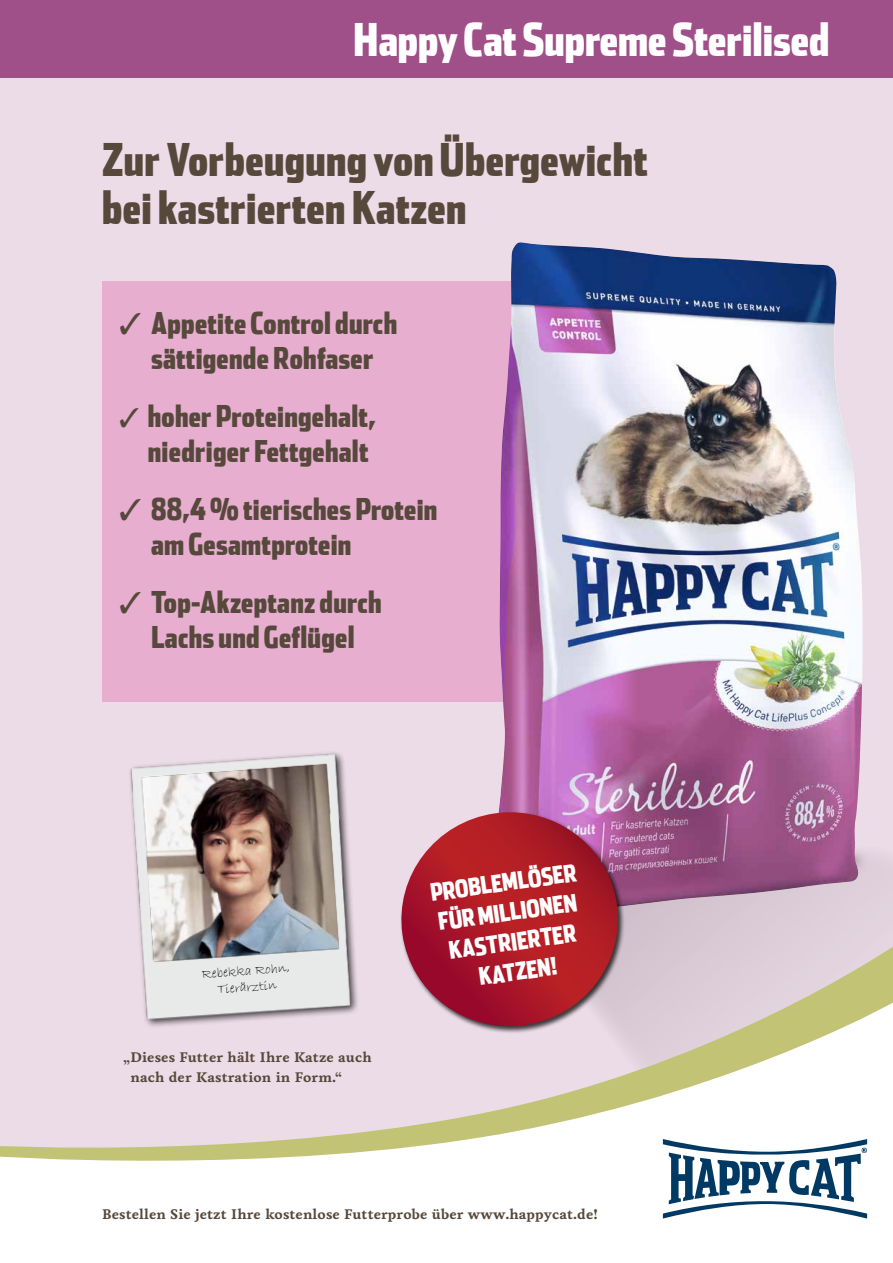
<style>
.page{position:relative;width:893px;height:1263px;background:#fff}
.page>*{position:absolute;margin:0;border:0;box-sizing:border-box;transform-origin:0 0}
.t1{font:900 45px/48px "Stainless Comp";letter-spacing:.01em;color:#56483b}
.t2{font:900 45px "Stainless Comp";color:#fff}
.t3{font:900 30px/34.5px "Stainless Comp";letter-spacing:.01em;color:#56483b;text-align:center}
.t4{font:900 24px/30px "Stainless Comp";color:#fff;text-align:center}
.t5{font:700 14.25px/20px "Livory";letter-spacing:.01em;color:#56483b}
.t6{font:13.8px/16.5px "Bradley Hand ITC";color:#000;text-align:center}
</style>
<div class="page">
<div style="left:0;top:78px;width:893px;height:860px;background:#ecdce7"></div>
<svg style="left:0;top:938px;width:893px;height:223px;fill:#ecdce7"></svg>
<div style="left:0;top:0;width:893px;height:78px;background:#a05089"></div>
<div style="left:648px;top:1114px;width:234px;height:136px;background:#fff"></div>
<svg style="left:663px;top:1139px;width:204px;height:79px"></svg>
<img style="left:114px;top:740px;width:254px;height:294px">
<div style="left:102px;top:281px;width:577px;height:421px;background:#e7aed0"></div>
<img style="left:488px;top:242px;width:375px;height:670px">
<svg style="left:394px;top:812px;width:231px;height:221px;background:#b74656"></svg>
<h1 class="t2" style="left:353px;top:12px;width:477px">Happy Cat Supreme Sterilised</h1>
<h1 class="t1" style="left:102px;top:135px;width:547px">Zur Vorbeugung von Übergewicht bei kastrierten Katzen</h1>
<p class="t3" style="left:119px;top:305px;width:280px">✓ Appetite Control durch sättigende Rohfaser</p>
<p class="t3" style="left:119px;top:398px;width:258px;text-align:right">✓ hoher Proteingehalt, niedriger Fettgehalt</p>
<p class="t3" style="left:151px;top:491px;width:288px;text-align:left;text-indent:-32px">✓ 88,4 % tierisches Protein am Gesamtprotein</p>
<p class="t3" style="left:119px;top:584px;width:264px">✓ Top-Akzeptanz durch<br>Lachs und Geflügel</p>
<p class="t6" style="left:201px;top:966px;width:90px;rotate:-4deg">Rebekka Rohn,<br>Tierärztin</p>
<p class="t5" style="left:131px;top:1047px;width:243px;text-indent:-7px">„Dieses Futter hält Ihre Katze auch nach der Kastration in Form.“</p>
<p class="t4" style="left:428px;top:877px;width:149px;rotate:-8deg">PROBLEMLÖSER<br>FÜR MILLIONEN<br>KASTRIERTER<br>KATZEN!</p>
<p class="t5" style="left:102px;top:1204px;width:497px">Bestellen Sie jetzt Ihre kostenlose Futterprobe über www.happycat.de!</p>
</div>
